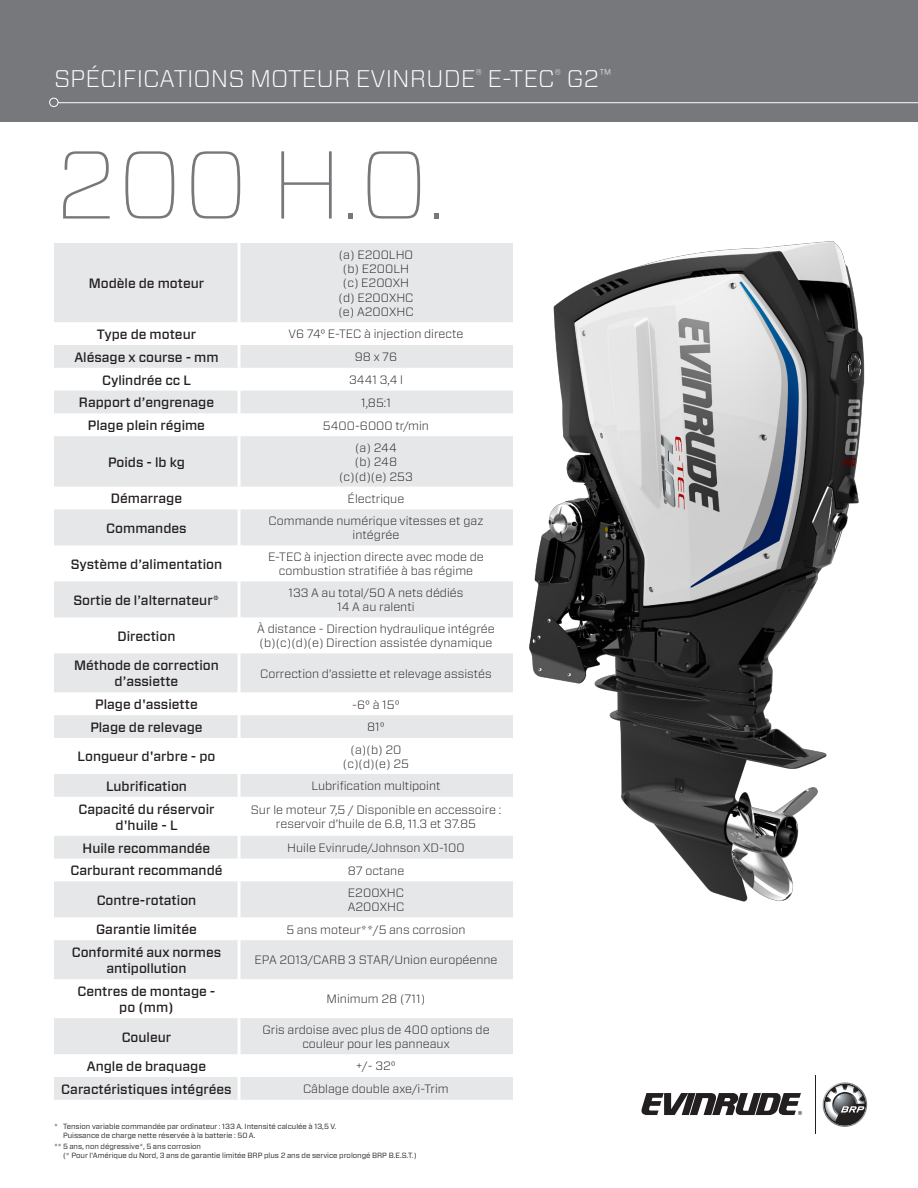
<style>
.page{position:relative;width:918px;height:1188px;background:#fff}
.page>*{position:absolute;margin:0;border:0;box-sizing:border-box;transform-origin:0 0}
.t1{font:100 96px "Forza";color:#76787b}
.t2{font:300 24px "Forza";color:#fff}
.t3{font:500 13.5px/16.2px "Forza";color:#231f20;text-align:center}
.t4{font:300 12px/14.4px "Forza";color:#231f20;text-align:center}
.t5{font:7.5px/9px "Forza";color:#231f20}
</style>
<div class="page">
<svg style="left:822px;top:1082px;width:46px;height:45px"></svg>
<svg style="left:641px;top:1093px;width:161px;height:22px"></svg>
<hr style="left:815px;top:1075px;width:1px;height:59px;background:#231f20">
<div style="left:0;top:0;width:918px;height:122px;background:#76787b"></div>
<svg style="left:49px;top:97px;width:869px;height:10px"></svg>
<svg style="left:54px;top:243px;width:459px;height:857px;fill:#e6e7e9"></svg>
<hr style="left:238px;top:243px;width:3px;height:79px;background:#fff">
<hr style="left:238px;top:322px;width:3px;height:23px;background:#fff">
<hr style="left:238px;top:345px;width:3px;height:23px;background:#fff">
<hr style="left:238px;top:368px;width:3px;height:23px;background:#fff">
<hr style="left:238px;top:391px;width:3px;height:22px;background:#fff">
<hr style="left:238px;top:413px;width:3px;height:23px;background:#fff">
<hr style="left:238px;top:436px;width:3px;height:51px;background:#fff">
<hr style="left:238px;top:487px;width:3px;height:22px;background:#fff">
<hr style="left:238px;top:509px;width:3px;height:36px;background:#fff">
<hr style="left:238px;top:545px;width:3px;height:36px;background:#fff">
<hr style="left:238px;top:581px;width:3px;height:36px;background:#fff">
<hr style="left:238px;top:617px;width:3px;height:36px;background:#fff">
<hr style="left:238px;top:653px;width:3px;height:39px;background:#fff">
<hr style="left:238px;top:692px;width:3px;height:23px;background:#fff">
<hr style="left:238px;top:715px;width:3px;height:23px;background:#fff">
<hr style="left:238px;top:738px;width:3px;height:36px;background:#fff">
<hr style="left:238px;top:774px;width:3px;height:23px;background:#fff">
<hr style="left:238px;top:797px;width:3px;height:39px;background:#fff">
<hr style="left:238px;top:836px;width:3px;height:23px;background:#fff">
<hr style="left:238px;top:859px;width:3px;height:22px;background:#fff">
<hr style="left:238px;top:881px;width:3px;height:36px;background:#fff">
<hr style="left:238px;top:917px;width:3px;height:23px;background:#fff">
<hr style="left:238px;top:940px;width:3px;height:39px;background:#fff">
<hr style="left:238px;top:979px;width:3px;height:39px;background:#fff">
<hr style="left:238px;top:1018px;width:3px;height:36px;background:#fff">
<hr style="left:238px;top:1054px;width:3px;height:23px;background:#fff">
<hr style="left:238px;top:1077px;width:3px;height:23px;background:#fff">
<img style="left:476px;top:241px;width:389px;height:713px">
<h2 class="t2" style="left:54px;top:62px;width:559px">SPÉCIFICATIONS MOTEUR EVINRUDE<sup>®</sup> E-TEC<sup>®</sup> G2<sup>™</sup></h2>
<p class="t1" style="left:54px;top:118px;width:392px">200 H.O.</p>
<p class="t3" style="left:89px;top:275px;width:117px">Modèle de moteur</p>
<p class="t4" style="left:339px;top:247px;width:76px">(a) E200LHO</p>
<p class="t4" style="left:343px;top:261px;width:68px">(b) E200LH</p>
<p class="t4" style="left:343px;top:276px;width:68px">(c) E200XH</p>
<p class="t4" style="left:339px;top:290px;width:76px">(d) E200XHC</p>
<p class="t4" style="left:338px;top:304px;width:77px">(e) A200XHC</p>
<p class="t3" style="left:97px;top:326px;width:101px">Type de moteur</p>
<p class="t4" style="left:289px;top:327px;width:176px">V6 74° E-TEC à injection directe</p>
<p class="t3" style="left:74px;top:349px;width:146px">Alésage x course - mm</p>
<p class="t4" style="left:355px;top:349px;width:44px">98 x 76</p>
<p class="t3" style="left:102px;top:372px;width:90px">Cylindrée cc L</p>
<p class="t4" style="left:349px;top:372px;width:55px">3441 3,4 l</p>
<p class="t3" style="left:79px;top:395px;width:137px">Rapport d’engrenage</p>
<p class="t4" style="left:361px;top:395px;width:31px">1,85:1</p>
<p class="t3" style="left:88px;top:417px;width:119px">Plage plein régime</p>
<p class="t4" style="left:323px;top:418px;width:108px">5400-6000 tr/min</p>
<p class="t3" style="left:108px;top:454px;width:78px">Poids - lb kg</p>
<p class="t4" style="left:355px;top:440px;width:43px">(a) 244</p>
<p class="t4" style="left:355px;top:454px;width:44px">(b) 248</p>
<p class="t4" style="left:339px;top:469px;width:75px">(c)(d)(e) 253</p>
<p class="t3" style="left:111px;top:491px;width:73px">Démarrage</p>
<p class="t4" style="left:348px;top:491px;width:58px">Électrique</p>
<p class="t3" style="left:106px;top:520px;width:82px">Commandes</p>
<p class="t4" style="left:269px;top:513px;width:216px">Commande numérique vitesses et gaz intégrée</p>
<p class="t3" style="left:71px;top:556px;width:153px">Système d’alimentation</p>
<p class="t4" style="left:268px;top:549px;width:217px">E-TEC à injection directe avec mode de combustion stratifiée à bas régime</p>
<p class="t3" style="left:73px;top:592px;width:148px">Sortie de l’alternateur*</p>
<p class="t4" style="left:288px;top:585px;width:177px">133 A au total/50 A nets dédiés</p>
<p class="t4" style="left:337px;top:600px;width:79px">14 A au ralenti</p>
<p class="t3" style="left:118px;top:628px;width:59px">Direction</p>
<p class="t4" style="left:257px;top:621px;width:239px">À distance - Direction hydraulique intégrée</p>
<p class="t4" style="left:260px;top:636px;width:234px">(b)(c)(d)(e) Direction assistée dynamique</p>
<p class="t3" style="left:74px;top:657px;width:146px">Méthode de correction d’assiette</p>
<p class="t4" style="left:260px;top:666px;width:233px">Correction d’assiette et relevage assistés</p>
<p class="t3" style="left:95px;top:696px;width:104px">Plage d'assiette</p>
<p class="t4" style="left:352px;top:697px;width:49px">-6° à 15°</p>
<p class="t3" style="left:90px;top:719px;width:114px">Plage de relevage</p>
<p class="t4" style="left:367px;top:720px;width:19px">81°</p>
<p class="t3" style="left:78px;top:749px;width:140px">Longueur d'arbre - po</p>
<p class="t4" style="left:351px;top:742px;width:52px">(a)(b) 20</p>
<p class="t4" style="left:343px;top:756px;width:68px">(c)(d)(e) 25</p>
<p class="t3" style="left:106px;top:778px;width:82px">Lubrification</p>
<p class="t4" style="left:311px;top:778px;width:131px">Lubrification multipoint</p>
<p class="t3" style="left:78px;top:801px;width:138px">Capacité du réservoir d'huile - L</p>
<p class="t4" style="left:251px;top:802px;width:252px">Sur le moteur 7,5 / Disponible en accessoire : reservoir d’huile de 6.8, 11.3 et 37.85</p>
<p class="t3" style="left:83px;top:840px;width:129px">Huile recommandée</p>
<p class="t4" style="left:287px;top:840px;width:179px">Huile Evinrude/Johnson XD-100</p>
<p class="t3" style="left:70px;top:863px;width:154px">Carburant recommandé</p>
<p class="t4" style="left:348px;top:863px;width:58px">87 octane</p>
<p class="t3" style="left:97px;top:892px;width:101px">Contre-rotation</p>
<p class="t4" style="left:348px;top:885px;width:58px">E200XHC</p>
<p class="t4" style="left:348px;top:900px;width:58px">A200XHC</p>
<p class="t3" style="left:96px;top:921px;width:102px">Garantie limitée</p>
<p class="t4" style="left:287px;top:922px;width:180px">5 ans moteur**/5 ans corrosion</p>
<p class="t3" style="left:72px;top:944px;width:151px">Conformité aux normes antipollution</p>
<p class="t4" style="left:254px;top:953px;width:245px">EPA 2013/CARB 3 STAR/Union européenne</p>
<p class="t3" style="left:77px;top:983px;width:140px">Centres de montage - po (mm)</p>
<p class="t4" style="left:327px;top:992px;width:100px">Minimum 28 (711)</p>
<p class="t3" style="left:122px;top:1029px;width:51px">Couleur</p>
<p class="t4" style="left:262px;top:1022px;width:229px">Gris ardoise avec plus de 400 options de couleur pour les panneaux</p>
<p class="t3" style="left:87px;top:1058px;width:121px">Angle de braquage</p>
<p class="t4" style="left:356px;top:1059px;width:41px">+/- 32°</p>
<p class="t3" style="left:61px;top:1081px;width:172px">Caractéristiques intégrées</p>
<p class="t4" style="left:303px;top:1081px;width:147px">Câblage double axe/i-Trim</p>
<p class="t5" style="left:63px;top:1122px;width:275px;text-indent:-9px">* Tension variable commandée par ordinateur : 133 A. Intensité calculée à 13,5 V.<br>Puissance de charge nette réservée à la batterie : 50 A.</p>
<p class="t5" style="left:63px;top:1142px;width:355px;text-indent:-9px">** 5 ans, non dégressive*, 5 ans corrosion<br>(* Pour l'Amérique du Nord, 3 ans de garantie limitée BRP plus 2 ans de service prolongé BRP B.E.S.T.)</p>
</div>
